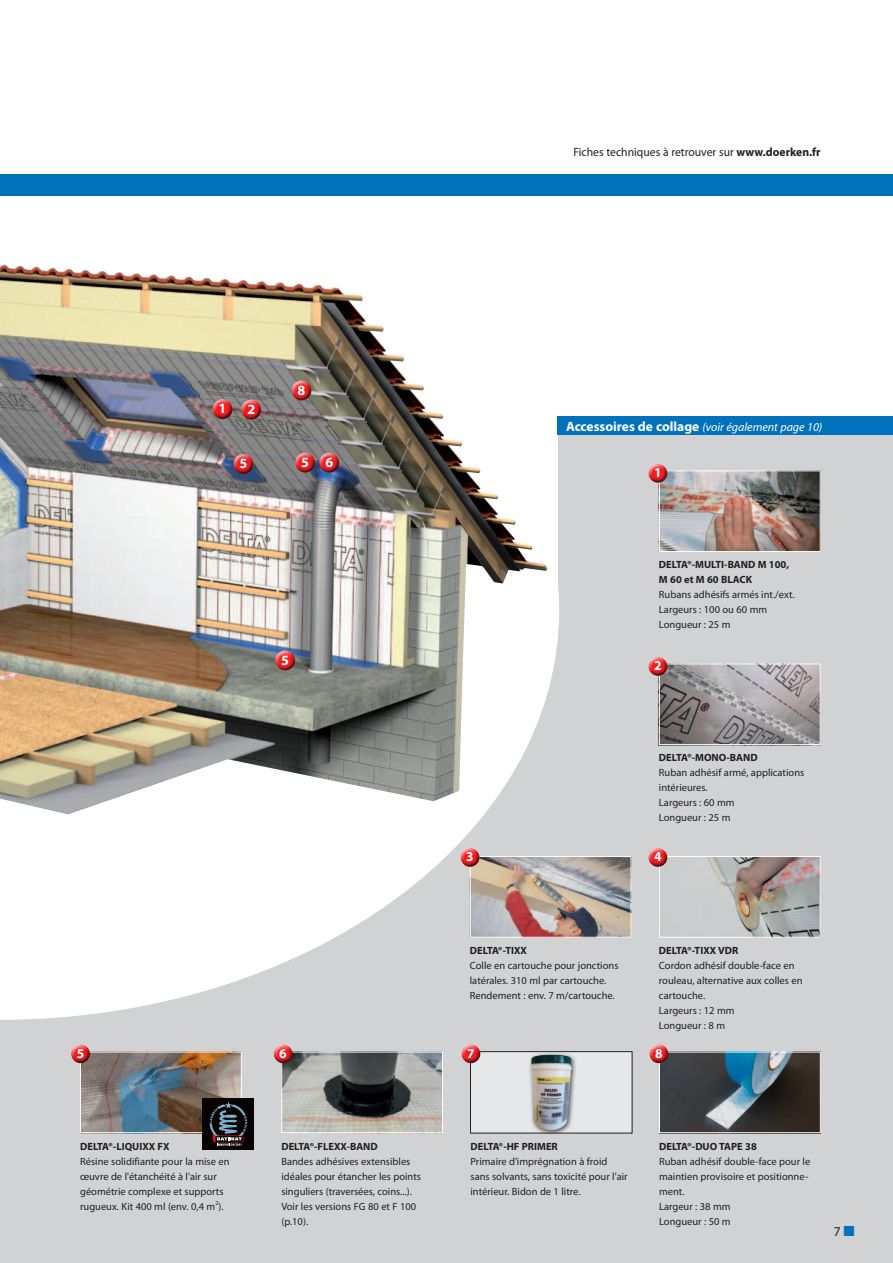
<style>
.page{position:relative;width:893px;height:1263px;background:#fff}
.page>*{position:absolute;margin:0;border:0;box-sizing:border-box;transform-origin:0 0}
.Fliess_9_12_GR{font:700 14.25px "Myriad Pro Doerken";color:#fff}
.Fliess_9_12_GR-2{font:700 13.5px "Myriad Pro Doerken";color:#fff}
.Seitenzahl_9_12_rech{font:13.5px "Myriad Pro Doerken";color:#231f20}
.Fliess_9_12_GR-3{font:12px "Myriad Pro Doerken";color:#231f20}
.Fliess_9_12_GR-4{font:italic 12px "Myriad Pro Doerken";color:#fff}
.Fliess_9_12_GR-5{font:10.5px/15px "Myriad Pro Doerken";color:#231f20}
.Fliess_9_12_GR-6{font:700 10.5px/15px "Myriad Pro Doerken";color:#231f20}
.s1{font-weight:700}
.s2{font-weight:700;font-style:normal;font-size:13.5px}
.s3{color:#0072bc}
</style>
<div class="page">
<div style="left:0;top:426px;width:893px;height:837px;background:#d1d2d4"></div>
<svg style="left:0;top:416px;width:559px;height:604px;fill:#fff"></svg>
<div style="left:557px;top:417px;width:336px;height:18px;background:#0072bc"></div>
<img style="left:283px;top:1054px;width:158px;height:77px">
<div style="left:281px;top:1052px;width:162px;height:81px;border:1px solid #fff"></div>
<img style="left:661px;top:665px;width:158px;height:78px">
<div style="left:659px;top:663px;width:162px;height:82px;border:1px solid #fff"></div>
<img style="left:661px;top:472px;width:158px;height:78px">
<div style="left:659px;top:470px;width:162px;height:82px;border:1px solid #fff"></div>
<div style="left:646px;top:657px;width:21px;height:16px;background:#fff;opacity:.75"></div>
<div style="left:646px;top:659px;width:21px;height:19px;background:#231f20;opacity:.75"></div>
<div style="left:646px;top:464px;width:21px;height:16px;background:#fff;opacity:.75"></div>
<div style="left:646px;top:466px;width:21px;height:19px;background:#231f20;opacity:.75"></div>
<div style="left:470px;top:1052px;width:162px;height:81px;background:#e6e7e9"></div>
<div style="left:528px;top:1052px;width:49px;height:81px;background:#231f20;opacity:.75"></div>
<img style="left:531px;top:1054px;width:41px;height:76px">
<div style="left:470px;top:1051px;width:162px;height:82px;border:1px solid #231f20"></div>
<div style="left:459px;top:1044px;width:21px;height:16px;background:#fff;opacity:.75"></div>
<div style="left:459px;top:1046px;width:21px;height:19px;background:#231f20;opacity:.75"></div>
<img style="left:82px;top:1054px;width:158px;height:77px">
<div style="left:80px;top:1052px;width:162px;height:81px;border:1px solid #fff"></div>
<div style="left:203px;top:1098px;width:51px;height:51px;background:#080302"></div>
<svg style="left:210px;top:1102px;width:37px;height:44px"></svg>
<div style="left:69px;top:1044px;width:21px;height:16px;background:#fff;opacity:.75"></div>
<div style="left:69px;top:1046px;width:21px;height:19px;background:#231f20;opacity:.75"></div>
<div style="left:272px;top:1044px;width:21px;height:16px;background:#fff;opacity:.75"></div>
<div style="left:272px;top:1046px;width:21px;height:19px;background:#231f20;opacity:.75"></div>
<img style="left:661px;top:1054px;width:158px;height:77px">
<div style="left:659px;top:1052px;width:162px;height:81px;border:1px solid #fff"></div>
<div style="left:647px;top:1044px;width:21px;height:16px;background:#fff;opacity:.75"></div>
<div style="left:647px;top:1046px;width:21px;height:19px;background:#231f20;opacity:.75"></div>
<img style="left:0;top:265px;width:548px;height:549px">
<div style="left:293px;top:453px;width:23px;height:16px;background:#fff;opacity:.75"></div>
<div style="left:293px;top:455px;width:23px;height:20px;background:#231f20;opacity:.75"></div>
<div style="left:232px;top:454px;width:22px;height:17px;background:#fff;opacity:.75"></div>
<div style="left:232px;top:457px;width:22px;height:19px;background:#231f20;opacity:.75"></div>
<div style="left:273px;top:650px;width:23px;height:17px;background:#fff;opacity:.75"></div>
<div style="left:273px;top:653px;width:23px;height:20px;background:#231f20;opacity:.75"></div>
<div style="left:317px;top:453px;width:23px;height:16px;background:#fff;opacity:.75"></div>
<div style="left:317px;top:455px;width:23px;height:20px;background:#231f20;opacity:.75"></div>
<div style="left:290px;top:380px;width:22px;height:17px;background:#fff;opacity:.75"></div>
<div style="left:290px;top:383px;width:22px;height:20px;background:#231f20;opacity:.75"></div>
<div style="left:211px;top:399px;width:22px;height:17px;background:#fff;opacity:.75"></div>
<div style="left:211px;top:402px;width:22px;height:20px;background:#231f20;opacity:.75"></div>
<div style="left:239px;top:400px;width:23px;height:16px;background:#fff;opacity:.75"></div>
<div style="left:239px;top:402px;width:23px;height:20px;background:#231f20;opacity:.75"></div>
<img style="left:472px;top:858px;width:157px;height:77px">
<div style="left:470px;top:856px;width:161px;height:81px;border:1px solid #fff"></div>
<img style="left:667px;top:858px;width:152px;height:77px">
<div style="left:659px;top:856px;width:162px;height:81px;border:1px solid #fff"></div>
<div style="left:646px;top:848px;width:21px;height:16px;background:#fff;opacity:.75"></div>
<div style="left:646px;top:850px;width:21px;height:19px;background:#231f20;opacity:.75"></div>
<div style="left:458px;top:848px;width:21px;height:16px;background:#fff;opacity:.75"></div>
<div style="left:458px;top:850px;width:21px;height:19px;background:#231f20;opacity:.75"></div>
<div style="left:0;top:174px;width:893px;height:22px;background:#0072bc"></div>
<p class="Fliess_9_12_GR-3" style="left:574px;top:144px;width:249px">Fiches techniques à retrouver sur <span class="s1">www.doerken.fr</span></p>
<p class="Fliess_9_12_GR" style="left:219px;top:399px;width:9px">1</p>
<p class="Fliess_9_12_GR" style="left:247px;top:400px;width:9px">2</p>
<p class="Fliess_9_12_GR" style="left:297px;top:381px;width:9px">8</p>
<p class="Fliess_9_12_GR" style="left:239px;top:454px;width:9px">5</p>
<p class="Fliess_9_12_GR" style="left:301px;top:453px;width:9px">5</p>
<p class="Fliess_9_12_GR" style="left:325px;top:453px;width:9px">6</p>
<p class="Fliess_9_12_GR" style="left:281px;top:651px;width:9px">5</p>
<p class="Fliess_9_12_GR-2" style="left:77px;top:1044px;width:9px">5</p>
<p class="Fliess_9_12_GR-2" style="left:279px;top:1044px;width:9px">6</p>
<p class="Fliess_9_12_GR-6" style="left:80px;top:1138px;width:91px">DELTA®-LIQUIXX FX</p>
<p class="Fliess_9_12_GR-5" style="left:80px;top:1153px;width:151px">Résine solidifiante pour la mise en œuvre de l'étanchéité à l'air sur géométrie complexe et supports rugueux. Kit 400 ml (env. 0,4 m<sup>2</sup>).</p>
<p class="Fliess_9_12_GR-6" style="left:281px;top:1138px;width:98px">DELTA®-FLEXX-BAND</p>
<p class="Fliess_9_12_GR-5" style="left:281px;top:1153px;width:141px">Bandes adhésives extensibles idéales pour étancher les points singuliers (traversées, coins...).</p>
<p class="Fliess_9_12_GR-5" style="left:281px;top:1198px;width:136px">Voir les versions FG 80 et F 100 (p.10).</p>
<p class="Fliess_9_12_GR-4" style="left:566px;top:419px;width:258px"><span class="s2">Accessoires de collage</span> (voir également page 10)</p>
<p class="Fliess_9_12_GR-2" style="left:654px;top:464px;width:9px">1</p>
<p class="Fliess_9_12_GR-6" style="left:659px;top:557px;width:132px">DELTA®-MULTI-BAND M 100,<br>M 60 et M 60 BLACK</p>
<p class="Fliess_9_12_GR-5" style="left:659px;top:587px;width:137px">Rubans adhésifs armés int./ext.</p>
<p class="Fliess_9_12_GR-5" style="left:659px;top:602px;width:110px">Largeurs : 100 ou 60 mm</p>
<p class="Fliess_9_12_GR-5" style="left:659px;top:617px;width:73px">Longueur : 25 m</p>
<p class="Fliess_9_12_GR-2" style="left:654px;top:657px;width:9px">2</p>
<p class="Fliess_9_12_GR-6" style="left:659px;top:750px;width:100px">DELTA®-MONO-BAND</p>
<p class="Fliess_9_12_GR-5" style="left:659px;top:765px;width:147px">Ruban adhésif armé, applications intérieures.</p>
<p class="Fliess_9_12_GR-5" style="left:659px;top:795px;width:77px">Largeurs : 60 mm</p>
<p class="Fliess_9_12_GR-5" style="left:659px;top:810px;width:73px">Longueur : 25 m</p>
<p class="Fliess_9_12_GR-2" style="left:466px;top:848px;width:9px">3</p>
<p class="Fliess_9_12_GR-2" style="left:654px;top:848px;width:9px">4</p>
<p class="Fliess_9_12_GR-6" style="left:470px;top:943px;width:59px">DELTA®-TIXX</p>
<p class="Fliess_9_12_GR-5" style="left:470px;top:958px;width:150px">Colle en cartouche pour jonctions latérales. 310 ml par cartouche.</p>
<p class="Fliess_9_12_GR-5" style="left:470px;top:988px;width:146px">Rendement : env. 7 m/cartouche.</p>
<p class="Fliess_9_12_GR-2" style="left:467px;top:1044px;width:9px">7</p>
<p class="Fliess_9_12_GR-6" style="left:659px;top:943px;width:81px">DELTA®-TIXX VDR</p>
<p class="Fliess_9_12_GR-5" style="left:659px;top:958px;width:145px">Cordon adhésif double-face en rouleau, alternative aux colles en cartouche.<br>Largeurs : 12 mm</p>
<p class="Fliess_9_12_GR-5" style="left:659px;top:1018px;width:68px">Longueur : 8 m</p>
<p class="Fliess_9_12_GR-2" style="left:655px;top:1044px;width:9px">8</p>
<p class="Fliess_9_12_GR-6" style="left:470px;top:1138px;width:89px">DELTA®-HF PRIMER</p>
<p class="Fliess_9_12_GR-5" style="left:470px;top:1153px;width:159px">Primaire d’imprégnation à froid sans solvants, sans toxicité pour l'air intérieur. Bidon de 1 litre.</p>
<p class="Fliess_9_12_GR-6" style="left:659px;top:1138px;width:99px">DELTA®-DUO TAPE 38</p>
<p class="Fliess_9_12_GR-5" style="left:659px;top:1153px;width:153px">Ruban adhésif double-face pour le maintien provisoire et positionne&shy;ment.<br>Largeur : 38 mm</p>
<p class="Fliess_9_12_GR-5" style="left:659px;top:1213px;width:73px">Longueur : 50 m</p>
<p class="Seitenzahl_9_12_rech" style="left:834px;top:1223px;width:23px">7 <span class="s3">■</span></p>
</div>
